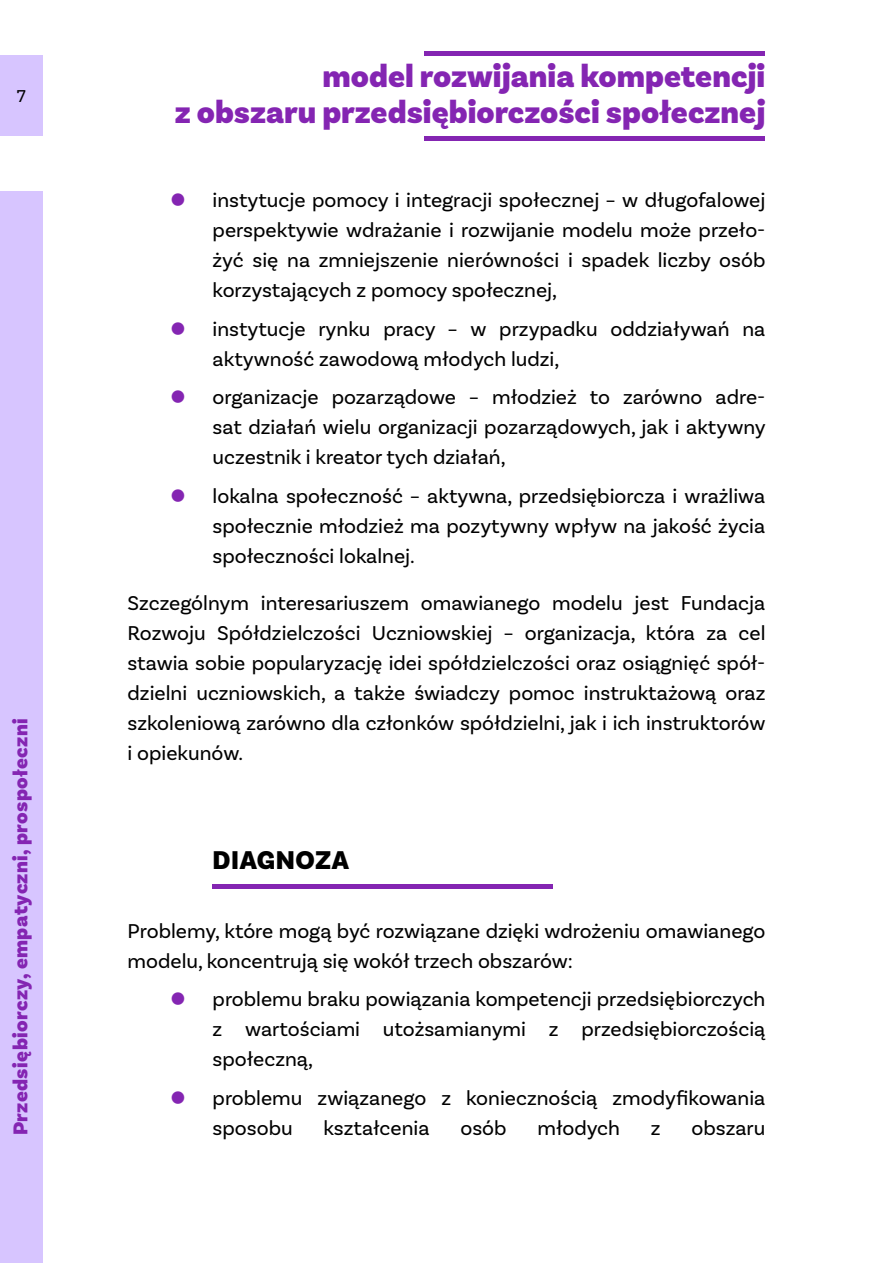
<style>
.page{position:relative;width:893px;height:1263px;background:#fff}
.page>*{position:absolute;margin:0;border:0;box-sizing:border-box;transform-origin:0 0}
.t1{font:900 33px/36px "Basic Sans";color:#8425b2;text-align:right}
.t2{font:900 27px "Basic Sans";letter-spacing:.02em;color:#000}
.t3{font:21px/30px "Basic Sans";color:#000;text-align:justify}
.t4{font:900 21px "Basic Sans";letter-spacing:.02em;color:#8425b2}
.t5{font:21px "Sofia Pro";color:#8425b2}
.t6{font:18px "Basic Sans";color:#000}
</style>
<div class="page">
<div style="left:0;top:191px;width:43px;height:1072px;background:#d7c5ff"></div>
<div style="left:0;top:55px;width:43px;height:81px;background:#d7c5ff"></div>
<hr style="left:424px;top:136px;width:341px;height:4px;background:#8425b2">
<hr style="left:424px;top:51px;width:341px;height:4px;background:#8425b2">
<hr style="left:213px;top:884px;width:340px;height:4px;background:#8425b2">
<p class="t6" style="left:17px;top:86px;width:11px">7</p>
<p class="t4" style="left:8px;top:1135px;width:419px;rotate:-90deg">Przedsiębiorczy, empatyczni, prospołeczni</p>
<h1 class="t1" style="left:175px;top:59px;width:592px">model rozwijania kompetencji<br>z obszaru przedsiębiorczości społecznej</h1>
<p class="t5" style="left:170px;top:184px;width:17px">⬤</p>
<p class="t3" style="left:213px;top:185px;width:554px">instytucje pomocy i integracji społecznej – w długofalowej perspektywie wdrażanie i rozwijanie modelu może przeło&shy;żyć się na zmniejszenie nierówności i spadek liczby osób korzystających z pomocy społecznej,</p>
<p class="t5" style="left:170px;top:313px;width:17px">⬤</p>
<p class="t3" style="left:213px;top:313px;width:554px">instytucje rynku pracy – w przypadku oddziaływań na aktywność zawodową młodych ludzi,</p>
<p class="t5" style="left:170px;top:381px;width:17px">⬤</p>
<p class="t3" style="left:213px;top:382px;width:555px">organizacje pozarządowe – młodzież to zarówno adre&shy;sat działań wielu organizacji pozarządowych, jak i aktywny uczestnik i kreator tych działań,</p>
<p class="t5" style="left:170px;top:480px;width:17px">⬤</p>
<p class="t3" style="left:213px;top:481px;width:554px">lokalna społeczność – aktywna, przedsiębiorcza i wrażliwa społecznie młodzież ma pozytywny wpływ na jakość życia społeczności lokalnej.</p>
<p class="t3" style="left:128px;top:588px;width:639px">Szczególnym interesariuszem omawianego modelu jest Fundacja Rozwoju Spółdzielczości Uczniowskiej – organizacja, która za cel stawia sobie popularyzację idei spółdzielczości oraz osiągnięć spół&shy;dzielni uczniowskich, a także świadczy pomoc instruktażową oraz szkoleniową zarówno dla członków spółdzielni, jak i ich instruktorów i opiekunów.</p>
<p class="t2" style="left:213px;top:844px;width:138px">DIAGNOZA</p>
<p class="t3" style="left:128px;top:915px;width:639px">Problemy, które mogą być rozwiązane dzięki wdrożeniu omawianego modelu, koncentrują się wokół trzech obszarów:</p>
<p class="t5" style="left:170px;top:983px;width:17px">⬤</p>
<p class="t3" style="left:213px;top:984px;width:554px">problemu braku powiązania kompetencji przedsiębiorczych z wartościami utożsamianymi z przedsiębiorczością społeczną,</p>
<p class="t5" style="left:170px;top:1082px;width:17px">⬤</p>
<p class="t3" style="left:213px;top:1082px;width:554px">problemu związanego z koniecznością zmodyfikowania sposobu</p>
<p class="t3" style="left:323px;top:1112px;width:108px">kształcenia</p>
<p class="t3" style="left:460px;top:1112px;width:48px">osób</p>
<p class="t3" style="left:537px;top:1112px;width:84px">młodych</p>
<p class="t3" style="left:651px;top:1112px;width:11px">z</p>
<p class="t3" style="left:691px;top:1112px;width:76px">obszaru</p>
</div>
